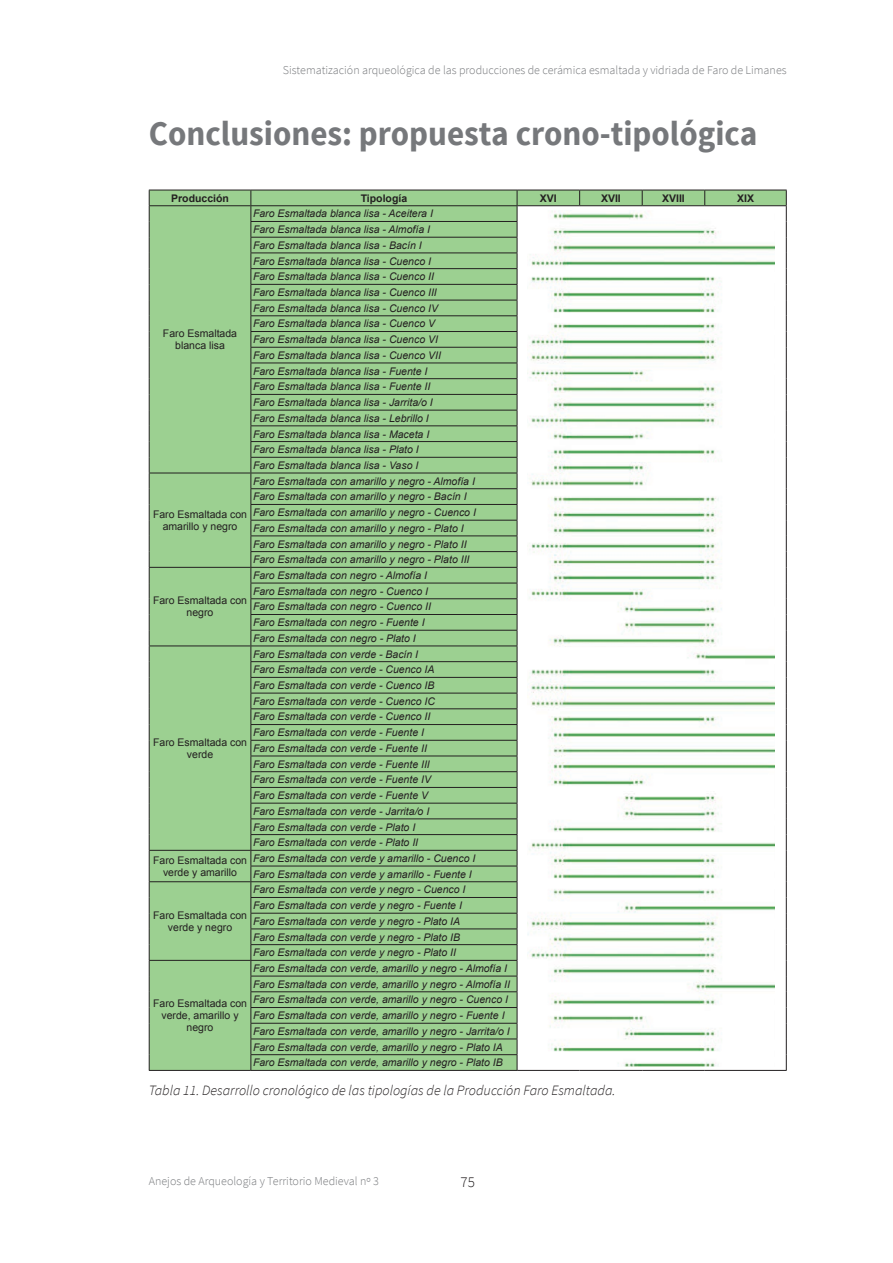
<style>
.page{position:relative;width:893px;height:1263px;background:#fff}
.page>*{position:absolute;margin:0;border:0;box-sizing:border-box;transform-origin:0 0}
.t1{font:700 34.5px "Source Sans Pro";color:#76787b;scale:.96 1}
.t2{font:300 15px "Source Sans Pro";color:#231f20}
.t3{font:italic 300 14.25px "Source Sans Pro";color:#231f20}
.t4{font:300 12px "Source Sans Pro";color:#76787b}
.t5{font:italic 10.5px/15.8px "Arial";color:#231f20}
.t6{font:10.5px/12.1px "Arial";color:#231f20;text-align:center}
.t7{font:700 10.5px "Arial";color:#231f20}
</style>
<div class="page">
<svg style="left:150px;top:191px;width:636px;height:879px;background:#a0d095"></svg>
<hr style="left:149px;top:190px;width:102px;height:1px;background:#231f20">
<hr style="left:251px;top:190px;width:266px;height:1px;background:#231f20">
<hr style="left:517px;top:190px;width:63px;height:1px;background:#231f20">
<hr style="left:580px;top:190px;width:62px;height:1px;background:#231f20">
<hr style="left:642px;top:190px;width:63px;height:1px;background:#231f20">
<hr style="left:705px;top:190px;width:82px;height:1px;background:#231f20">
<svg style="left:149px;top:190px;width:1px;height:880px"></svg>
<hr style="left:149px;top:205px;width:102px;height:1px;background:#231f20">
<hr style="left:251px;top:205px;width:266px;height:1px;background:#231f20">
<hr style="left:517px;top:205px;width:63px;height:1px;background:#231f20">
<hr style="left:580px;top:205px;width:62px;height:1px;background:#231f20">
<hr style="left:642px;top:205px;width:63px;height:1px;background:#231f20">
<hr style="left:705px;top:205px;width:82px;height:1px;background:#231f20">
<hr style="left:250px;top:221px;width:267px;height:1px;background:#231f20">
<hr style="left:250px;top:237px;width:267px;height:1px;background:#231f20">
<hr style="left:250px;top:253px;width:267px;height:1px;background:#231f20">
<hr style="left:250px;top:268px;width:267px;height:1px;background:#231f20">
<hr style="left:250px;top:284px;width:267px;height:1px;background:#231f20">
<hr style="left:250px;top:300px;width:267px;height:1px;background:#231f20">
<hr style="left:250px;top:315px;width:267px;height:1px;background:#231f20">
<hr style="left:250px;top:331px;width:267px;height:1px;background:#231f20">
<hr style="left:250px;top:347px;width:267px;height:1px;background:#231f20">
<hr style="left:250px;top:363px;width:267px;height:1px;background:#231f20">
<hr style="left:250px;top:378px;width:267px;height:1px;background:#231f20">
<hr style="left:250px;top:394px;width:267px;height:1px;background:#231f20">
<hr style="left:250px;top:410px;width:267px;height:1px;background:#231f20">
<hr style="left:250px;top:425px;width:267px;height:1px;background:#231f20">
<hr style="left:250px;top:441px;width:267px;height:1px;background:#231f20">
<hr style="left:250px;top:457px;width:267px;height:1px;background:#231f20">
<hr style="left:149px;top:473px;width:102px;height:1px;background:#231f20">
<hr style="left:251px;top:473px;width:266px;height:1px;background:#231f20">
<hr style="left:250px;top:488px;width:267px;height:1px;background:#231f20">
<hr style="left:250px;top:504px;width:267px;height:1px;background:#231f20">
<hr style="left:250px;top:520px;width:267px;height:1px;background:#231f20">
<hr style="left:250px;top:535px;width:267px;height:1px;background:#231f20">
<hr style="left:250px;top:551px;width:267px;height:1px;background:#231f20">
<hr style="left:149px;top:567px;width:102px;height:1px;background:#231f20">
<hr style="left:251px;top:567px;width:266px;height:1px;background:#231f20">
<hr style="left:250px;top:583px;width:267px;height:1px;background:#231f20">
<hr style="left:250px;top:598px;width:267px;height:1px;background:#231f20">
<hr style="left:250px;top:614px;width:267px;height:1px;background:#231f20">
<hr style="left:250px;top:630px;width:267px;height:1px;background:#231f20">
<hr style="left:149px;top:645px;width:102px;height:1px;background:#231f20">
<hr style="left:251px;top:645px;width:266px;height:1px;background:#231f20">
<hr style="left:250px;top:661px;width:267px;height:1px;background:#231f20">
<hr style="left:250px;top:677px;width:267px;height:1px;background:#231f20">
<hr style="left:250px;top:693px;width:267px;height:1px;background:#231f20">
<hr style="left:250px;top:708px;width:267px;height:1px;background:#231f20">
<hr style="left:250px;top:724px;width:267px;height:1px;background:#231f20">
<hr style="left:250px;top:740px;width:267px;height:1px;background:#231f20">
<hr style="left:250px;top:756px;width:267px;height:1px;background:#231f20">
<hr style="left:250px;top:771px;width:267px;height:1px;background:#231f20">
<hr style="left:250px;top:787px;width:267px;height:1px;background:#231f20">
<hr style="left:250px;top:803px;width:267px;height:1px;background:#231f20">
<hr style="left:250px;top:818px;width:267px;height:1px;background:#231f20">
<hr style="left:250px;top:834px;width:267px;height:1px;background:#231f20">
<hr style="left:149px;top:850px;width:102px;height:1px;background:#231f20">
<hr style="left:251px;top:850px;width:266px;height:1px;background:#231f20">
<hr style="left:250px;top:866px;width:267px;height:1px;background:#231f20">
<hr style="left:149px;top:881px;width:102px;height:1px;background:#231f20">
<hr style="left:251px;top:881px;width:266px;height:1px;background:#231f20">
<hr style="left:250px;top:897px;width:267px;height:1px;background:#231f20">
<hr style="left:250px;top:913px;width:267px;height:1px;background:#231f20">
<hr style="left:250px;top:928px;width:267px;height:1px;background:#231f20">
<hr style="left:250px;top:944px;width:267px;height:1px;background:#231f20">
<hr style="left:149px;top:960px;width:102px;height:1px;background:#231f20">
<hr style="left:251px;top:960px;width:266px;height:1px;background:#231f20">
<hr style="left:250px;top:976px;width:267px;height:1px;background:#231f20">
<hr style="left:250px;top:991px;width:267px;height:1px;background:#231f20">
<hr style="left:250px;top:1007px;width:267px;height:1px;background:#231f20">
<hr style="left:250px;top:1023px;width:267px;height:1px;background:#231f20">
<hr style="left:250px;top:1038px;width:267px;height:1px;background:#231f20">
<hr style="left:250px;top:1054px;width:267px;height:1px;background:#231f20">
<hr style="left:149px;top:1070px;width:102px;height:1px;background:#231f20">
<hr style="left:251px;top:1070px;width:266px;height:1px;background:#231f20">
<hr style="left:517px;top:1070px;width:63px;height:1px;background:#231f20">
<hr style="left:580px;top:1070px;width:62px;height:1px;background:#231f20">
<hr style="left:642px;top:1070px;width:63px;height:1px;background:#231f20">
<hr style="left:705px;top:1070px;width:82px;height:1px;background:#231f20">
<svg style="left:579px;top:190px;width:1px;height:15px"></svg>
<svg style="left:642px;top:190px;width:1px;height:15px"></svg>
<svg style="left:704px;top:190px;width:1px;height:15px"></svg>
<svg style="left:786px;top:190px;width:1px;height:880px"></svg>
<svg style="left:250px;top:190px;width:1px;height:880px"></svg>
<svg style="left:517px;top:190px;width:1px;height:880px"></svg>
<img style="left:527px;top:210px;width:247px;height:857px">
<p class="t4" style="left:283px;top:62px;width:505px">Sistematización arqueológica de las producciones de cerámica esmaltada y vidriada de Faro de Limanes</p>
<h1 class="t1" style="left:149px;top:111px;width:635px">Conclusiones: propuesta crono-tipológica</h1>
<p class="t7" style="left:171px;top:191px;width:59px">Producción</p>
<p class="t7" style="left:361px;top:191px;width:48px">Tipología</p>
<p class="t7" style="left:540px;top:191px;width:18px">XVI</p>
<p class="t7" style="left:601px;top:191px;width:21px">XVII</p>
<p class="t7" style="left:662px;top:191px;width:24px">XVIII</p>
<p class="t7" style="left:737px;top:191px;width:18px">XIX</p>
<p class="t6" style="left:163px;top:328px;width:76px">Faro Esmaltada blanca lisa</p>
<p class="t5" style="left:253px;top:206px;width:189px">Faro Esmaltada blanca lisa - Aceitera I Faro Esmaltada blanca lisa - Almofía I Faro Esmaltada blanca lisa - Bacín I Faro Esmaltada blanca lisa - Cuenco I Faro Esmaltada blanca lisa - Cuenco II Faro Esmaltada blanca lisa - Cuenco III Faro Esmaltada blanca lisa - Cuenco IV Faro Esmaltada blanca lisa - Cuenco V Faro Esmaltada blanca lisa - Cuenco VI Faro Esmaltada blanca lisa - Cuenco VII Faro Esmaltada blanca lisa - Fuente I Faro Esmaltada blanca lisa - Fuente II Faro Esmaltada blanca lisa - Jarrita/o I Faro Esmaltada blanca lisa - Lebrillo I Faro Esmaltada blanca lisa - Maceta I Faro Esmaltada blanca lisa - Plato I Faro Esmaltada blanca lisa - Vaso I</p>
<p class="t5" style="left:253px;top:473px;width:224px">Faro Esmaltada con amarillo y negro - Almofía I Faro Esmaltada con amarillo y negro - Bacín I Faro Esmaltada con amarillo y negro - Cuenco I Faro Esmaltada con amarillo y negro - Plato I Faro Esmaltada con amarillo y negro - Plato II Faro Esmaltada con amarillo y negro - Plato III</p>
<p class="t6" style="left:153px;top:508px;width:95px">Faro Esmaltada con amarillo y negro</p>
<p class="t5" style="left:253px;top:568px;width:179px">Faro Esmaltada con negro - Almofía I Faro Esmaltada con negro - Cuenco I Faro Esmaltada con negro - Cuenco II Faro Esmaltada con negro - Fuente I Faro Esmaltada con negro - Plato I</p>
<p class="t6" style="left:153px;top:595px;width:95px">Faro Esmaltada con negro</p>
<p class="t5" style="left:253px;top:646px;width:184px">Faro Esmaltada con verde - Bacín I Faro Esmaltada con verde - Cuenco IA Faro Esmaltada con verde - Cuenco IB Faro Esmaltada con verde - Cuenco IC Faro Esmaltada con verde - Cuenco II Faro Esmaltada con verde - Fuente I Faro Esmaltada con verde - Fuente II Faro Esmaltada con verde - Fuente III Faro Esmaltada con verde - Fuente IV Faro Esmaltada con verde - Fuente V Faro Esmaltada con verde - Jarrita/o I Faro Esmaltada con verde - Plato I Faro Esmaltada con verde - Plato II</p>
<p class="t6" style="left:153px;top:736px;width:95px">Faro Esmaltada con verde</p>
<p class="t6" style="left:153px;top:854px;width:95px">Faro Esmaltada con verde y amarillo</p>
<p class="t5" style="left:253px;top:850px;width:224px">Faro Esmaltada con verde y amarillo - Cuenco I<br>Faro Esmaltada con verde y amarillo - Fuente I</p>
<p class="t6" style="left:153px;top:909px;width:95px">Faro Esmaltada con verde y negro</p>
<p class="t5" style="left:253px;top:882px;width:214px">Faro Esmaltada con verde y negro - Cuenco I Faro Esmaltada con verde y negro - Fuente I Faro Esmaltada con verde y negro - Plato IA Faro Esmaltada con verde y negro - Plato IB Faro Esmaltada con verde y negro - Plato II</p>
<p class="t5" style="left:253px;top:960px;width:258px">Faro Esmaltada con verde, amarillo y negro - Almofía I Faro Esmaltada con verde, amarillo y negro - Almofía II Faro Esmaltada con verde, amarillo y negro - Cuenco I Faro Esmaltada con verde, amarillo y negro - Fuente I Faro Esmaltada con verde, amarillo y negro - Jarrita/o I Faro Esmaltada con verde, amarillo y negro - Plato IA Faro Esmaltada con verde, amarillo y negro - Plato IB</p>
<p class="t6" style="left:153px;top:997px;width:95px">Faro Esmaltada con verde, amarillo y negro</p>
<h3 class="t3" style="left:149px;top:1082px;width:468px">Tabla 11. Desarrollo cronológico de las tipologías de la Producción Faro Esmaltada.</h3>
<p class="t4" style="left:149px;top:1173px;width:232px">Anejos de Arqueología y Territorio Medieval nº 3</p>
<h2 class="t2" style="left:461px;top:1173px;width:16px">75</h2>
</div>
